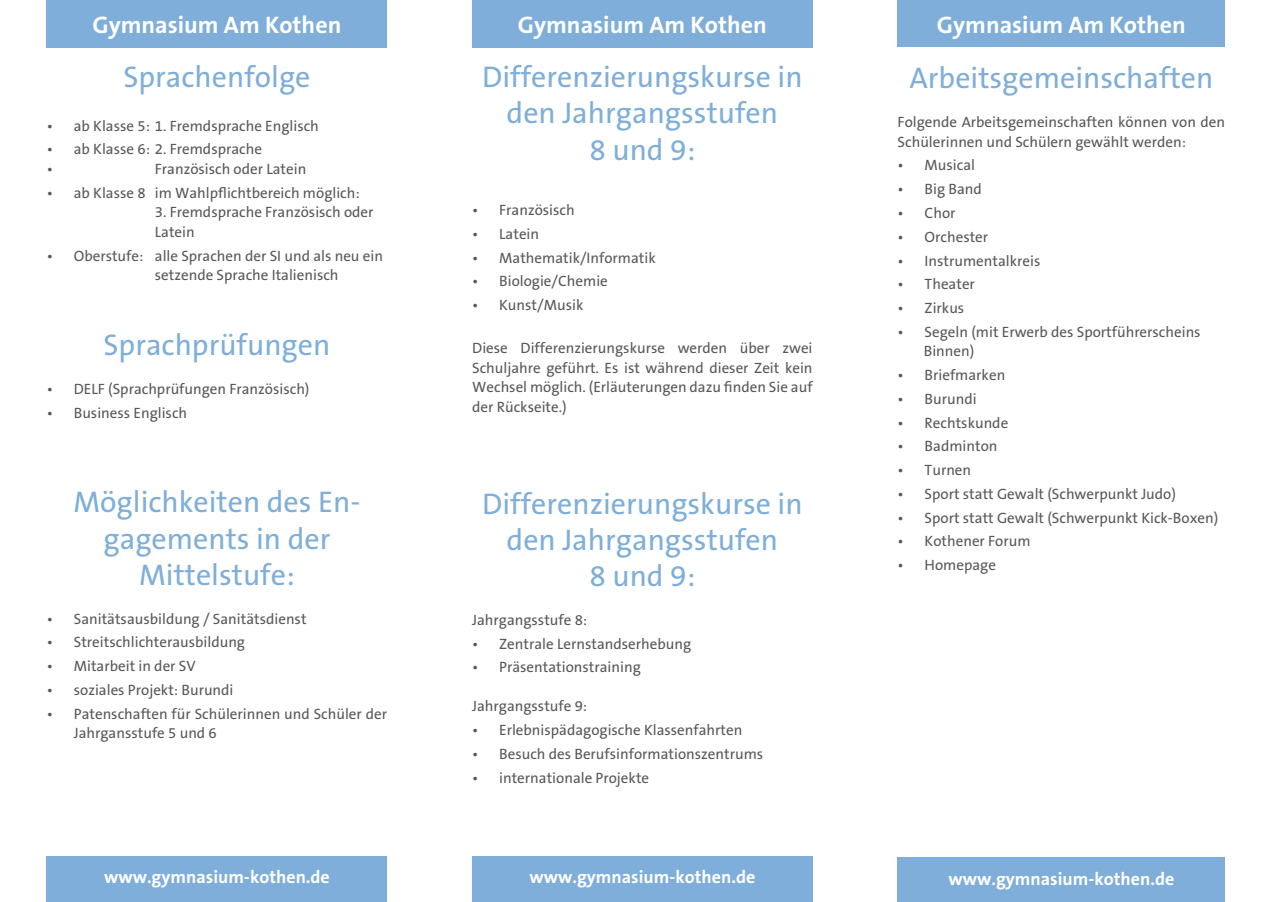
<style>
.page{position:relative;width:1272px;height:902px;background:#fff}
.page>*{position:absolute;margin:0;border:0;box-sizing:border-box;transform-origin:0 0}
.t1{font:30px/36px "The Sans B5 Plain";color:#7eaed9;text-align:center}
.t2{font:700 24px "The Sans B7";color:#fff}
.t3{font:700 18px "The Sans B7";color:#fff}
.t4{font:15px/19.5px "The Sans B5 Plain";color:#57585a}
</style>
<div class="page">
<div style="left:47px;top:856px;width:340px;height:45px;background:#7eaed9"></div>
<div style="left:47px;top:0;width:340px;height:48px;background:#7eaed9"></div>
<div style="left:472px;top:0;width:340px;height:48px;background:#7eaed9"></div>
<div style="left:897px;top:0;width:328px;height:47px;background:#7eaed9"></div>
<div style="left:472px;top:856px;width:340px;height:45px;background:#7eaed9"></div>
<div style="left:897px;top:857px;width:328px;height:44px;background:#7eaed9"></div>
<h2 class="t2" style="left:92px;top:12px;width:250px">Gymnasium Am Kothen</h2>
<h2 class="t2" style="left:518px;top:12px;width:250px">Gymnasium Am Kothen</h2>
<h2 class="t2" style="left:936px;top:12px;width:250px">Gymnasium Am Kothen</h2>
<h1 class="t1" style="left:123px;top:60px;width:189px">Sprachenfolge</h1>
<p class="t4" style="left:47px;top:116px;width:273px">• ab Klasse 5: 1. Fremdsprache Englisch</p>
<p class="t4" style="left:47px;top:140px;width:217px">• ab Klasse 6: 2. Fremdsprache •</p>
<p class="t4" style="left:155px;top:160px;width:153px">Französisch oder Latein</p>
<p class="t4" style="left:47px;top:183px;width:314px">• ab Klasse 8 im Wahlpflichtbereich möglich:</p>
<p class="t4" style="left:155px;top:203px;width:220px">3. Fremdsprache Französisch oder<br>Latein</p>
<p class="t4" style="left:155px;top:246px;width:230px;text-indent:-108px">• Oberstufe: alle Sprachen der SI und als neu ein setzende Sprache Italienisch</p>
<h1 class="t1" style="left:103px;top:328px;width:228px">Sprachprüfungen</h1>
<p class="t4" style="left:47px;top:380px;width:264px">• DELF (Sprachprüfungen Französisch)</p>
<p class="t4" style="left:47px;top:403px;width:142px">• Business Englisch</p>
<h1 class="t1" style="left:74px;top:485px;width:288px">Möglichkeiten des En&shy;gagements in der<br>Mittelstufe:</h1>
<p class="t4" style="left:47px;top:609px;width:261px">• Sanitätsausbildung / Sanitätsdienst</p>
<p class="t4" style="left:47px;top:633px;width:200px">• Streitschlichterausbildung</p>
<p class="t4" style="left:47px;top:656px;width:150px">• Mitarbeit in der SV</p>
<p class="t4" style="left:47px;top:680px;width:188px">• soziales Projekt: Burundi</p>
<p class="t4" style="left:74px;top:704px;width:315px;text-indent:-27px">• Patenschaften für Schülerinnen und Schüler der<br>Jahrgansstufe 5 und 6</p>
<p class="t3" style="left:104px;top:867px;width:227px">www.gymnasium-kothen.de</p>
<h1 class="t1" style="left:482px;top:60px;width:322px">Differenzierungskurse in den Jahrgangsstufen<br>8 und 9:</h1>
<p class="t4" style="left:472px;top:201px;width:104px">• Französisch</p>
<p class="t4" style="left:472px;top:224px;width:68px">• Latein</p>
<p class="t4" style="left:472px;top:248px;width:185px">• Mathematik/Informatik</p>
<p class="t4" style="left:472px;top:272px;width:137px">• Biologie/Chemie</p>
<p class="t4" style="left:472px;top:296px;width:113px">• Kunst/Musik</p>
<p class="t4" style="left:472px;top:339px;width:342px;text-align:justify">Diese Differenzierungskurse werden über zwei Schuljahre geführt. Es ist während dieser Zeit kein Wechsel möglich. (Erläuterungen dazu finden Sie auf der Rückseite.)</p>
<h1 class="t1" style="left:482px;top:486px;width:322px">Differenzierungskurse in den Jahrgangsstufen<br>8 und 9:</h1>
<p class="t4" style="left:472px;top:610px;width:116px">Jahrgangsstufe 8:</p>
<p class="t4" style="left:472px;top:634px;width:220px">• Zentrale Lernstandserhebung</p>
<p class="t4" style="left:472px;top:658px;width:170px">• Präsentationstraining</p>
<p class="t4" style="left:472px;top:697px;width:116px">Jahrgangsstufe 9:</p>
<p class="t4" style="left:472px;top:720px;width:272px">• Erlebnispädagogische Klassenfahrten</p>
<p class="t4" style="left:472px;top:744px;width:292px">• Besuch des Berufsinformationszentrums</p>
<p class="t4" style="left:472px;top:768px;width:178px">• internationale Projekte</p>
<h1 class="t1" style="left:909px;top:61px;width:305px">Arbeitsgemeinschaften</h1>
<p class="t4" style="left:897px;top:113px;width:329px">Folgende Arbeitsgemeinschaften können von den<br>Schülerinnen und Schülern gewählt werden:</p>
<p class="t4" style="left:897px;top:156px;width:79px">• Musical</p>
<p class="t4" style="left:897px;top:180px;width:86px">• Big Band</p>
<p class="t4" style="left:897px;top:203px;width:59px">• Chor</p>
<p class="t4" style="left:897px;top:227px;width:92px">• Orchester</p>
<p class="t4" style="left:897px;top:251px;width:144px">• Instrumentalkreis</p>
<p class="t4" style="left:897px;top:275px;width:79px">• Theater</p>
<p class="t4" style="left:897px;top:298px;width:68px">• Zirkus</p>
<p class="t4" style="left:923px;top:322px;width:278px;text-indent:-26px">• Segeln (mit Erwerb des Sportführerscheins<br>Binnen)</p>
<p class="t4" style="left:897px;top:365px;width:109px">• Briefmarken</p>
<p class="t4" style="left:897px;top:389px;width:81px">• Burundi</p>
<p class="t4" style="left:897px;top:413px;width:112px">• Rechtskunde</p>
<p class="t4" style="left:897px;top:437px;width:101px">• Badminton</p>
<p class="t4" style="left:897px;top:460px;width:75px">• Turnen</p>
<p class="t4" style="left:897px;top:484px;width:280px">• Sport statt Gewalt (Schwerpunkt Judo)</p>
<p class="t4" style="left:897px;top:508px;width:322px">• Sport statt Gewalt (Schwerpunkt Kick-Boxen)</p>
<p class="t4" style="left:897px;top:532px;width:134px">• Kothener Forum</p>
<p class="t4" style="left:897px;top:555px;width:100px">• Homepage</p>
<p class="t3" style="left:529px;top:867px;width:227px">www.gymnasium-kothen.de</p>
<p class="t3" style="left:948px;top:868px;width:227px">www.gymnasium-kothen.de</p>
</div>
